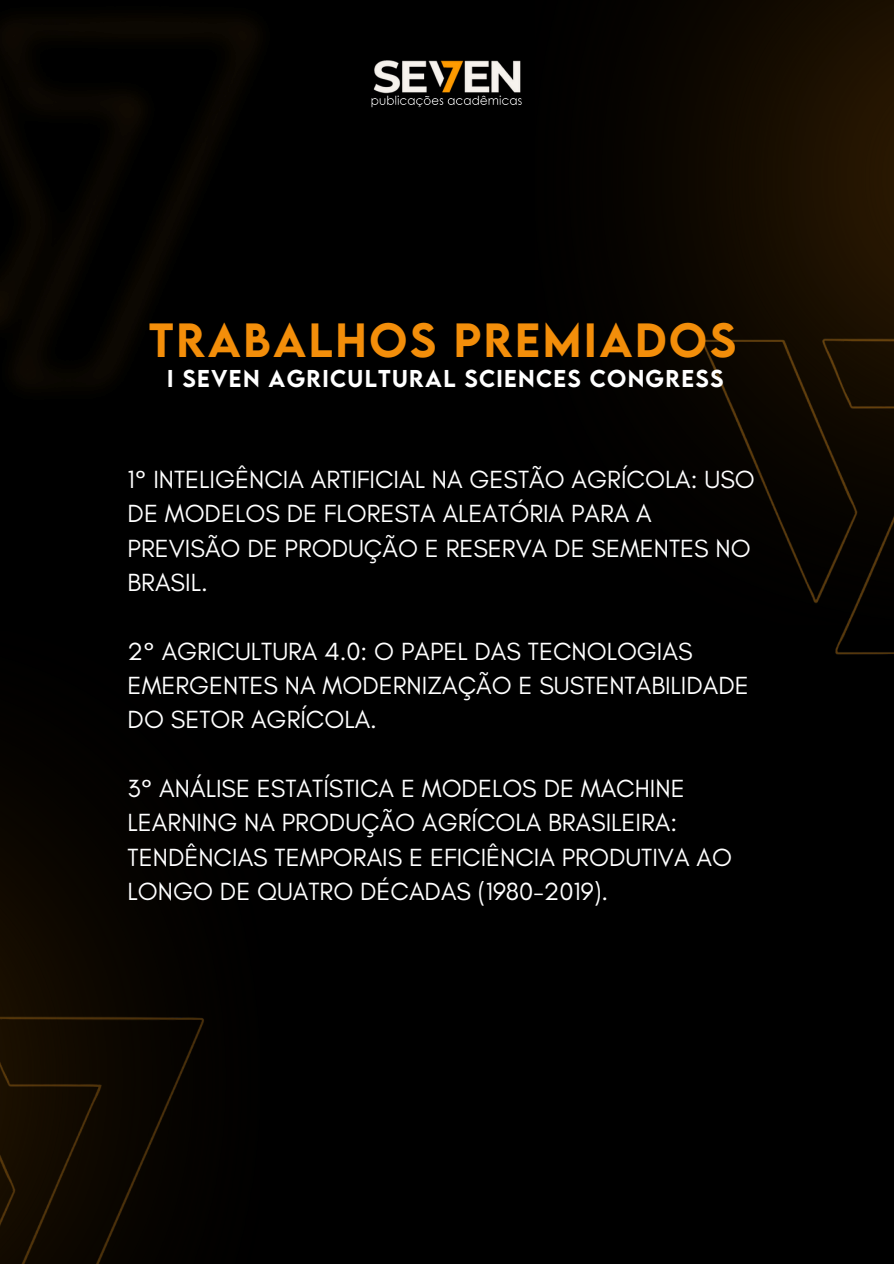
<style>
.page{position:relative;width:894px;height:1264px;background:#fff}
.page>*{position:absolute;margin:0;border:0;box-sizing:border-box;transform-origin:0 0}
.t1{font:500 42.6px "LEMONMILK";letter-spacing:.06em;color:#f38e0a}
.t2{font:25.35px/34.3px "Glacial Indifference";color:#fff}
.t3{font:500 21.6px "LEMONMILK";letter-spacing:.15em;color:#fff}
</style>
<div class="page">
<div style="left:0;top:0;width:893px;height:1263px;background:#000"></div>
<img style="left:374px;top:60px;width:147px;height:16px">
<img style="left:664px;top:0;width:229px;height:276px">
<div style="left:0;top:817px;width:108px;height:137px;background:#0c0700"></div>
<img style="left:0;top:21px;width:256px;height:363px">
<img style="left:678px;top:276px;width:215px;height:379px">
<img style="left:0;top:954px;width:204px;height:309px">
<img style="left:371px;top:76px;width:151px;height:32px">
<p class="t1" style="left:149px;top:310px;width:588px">TRABALHOS PREMIADOS</p>
<p class="t3" style="left:167px;top:363px;width:556px">I SEVEN AGRICULTURAL SCIENCES CONGRESS</p>
<p class="t2" style="left:128px;top:462px;width:628px">1° INTELIGÊNCIA ARTIFICIAL NA GESTÃO AGRÍCOLA: USO DE MODELOS DE FLORESTA ALEATÓRIA PARA A PREVISÃO DE PRODUÇÃO E RESERVA DE SEMENTES NO BRASIL.</p>
<p class="t2" style="left:128px;top:633px;width:622px">2° AGRICULTURA 4.0: O PAPEL DAS TECNOLOGIAS<br>EMERGENTES NA MODERNIZAÇÃO E SUSTENTABILIDADE<br>DO SETOR AGRÍCOLA.</p>
<p class="t2" style="left:128px;top:770px;width:605px">3° ANÁLISE ESTATÍSTICA E MODELOS DE MACHINE LEARNING NA PRODUÇÃO AGRÍCOLA BRASILEIRA:<br>TENDÊNCIAS TEMPORAIS E EFICIÊNCIA PRODUTIVA AO LONGO DE QUATRO DÉCADAS (1980-2019).</p>
</div>
